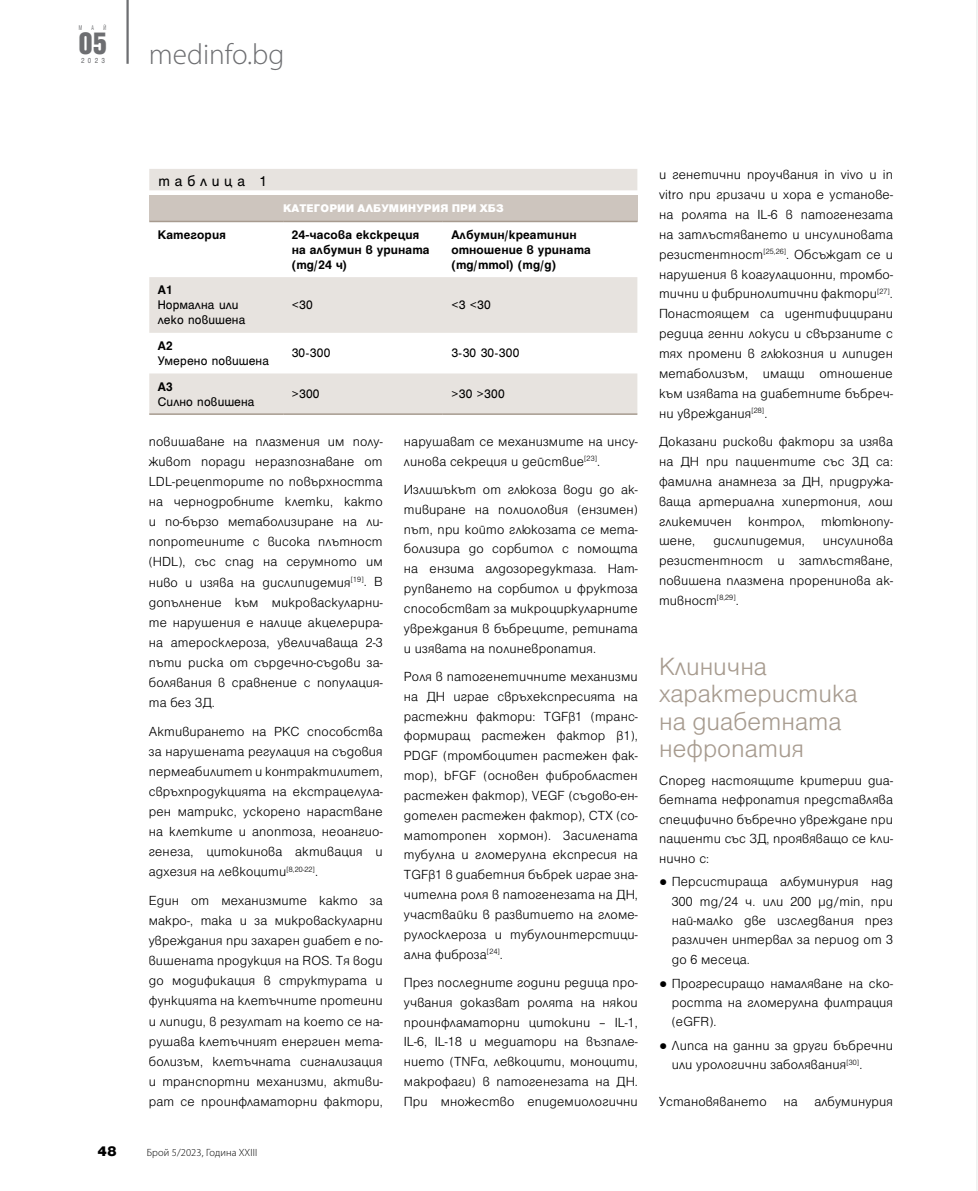
<style>
.page{position:relative;width:978px;height:1191px;background:#fff}
.page>*{position:absolute;margin:0;border:0;box-sizing:border-box;transform-origin:0 0}
.t1{font:300 29.25px "Myriad Pro";color:#6d6e71}
.t2{font:700 27.45px "Iskar";color:#6d6e71}
.t3{font:300 27px/27.3px "Helen Pro";color:#a79b8f}
.t4{font:15.75px "Helen Pro";letter-spacing:.3em;color:#000}
.t5{font:900 15px "Helen Pro";color:#000}
.t6{font:300 14.25px/19.8px "Helen Pro";letter-spacing:.01em;color:#000;text-align:justify}
.t7{font:700 13.5px/15px "Helen Pro";letter-spacing:.01em;color:#000}
.t8{font:13.5px/15px "Helen Pro";letter-spacing:.01em;color:#000}
.t9{font:900 12px "Helen Pro";letter-spacing:.01em;color:#fff}
.t10{font:300 10.5px "Myriad Pro";letter-spacing:.01em;color:#000}
.t11{font:7.95px "Helen Pro";color:#6d6e71;scale:.87 1}
.t12{font:7.5px "Helen Pro";color:#6d6e71;scale:.57 1}
.s1{font-weight:900}
</style>
<div class="page">
<hr style="left:977px;top:0;width:1px;height:1191px;background:#e6e7e8">
<hr style="left:126px;top:0;width:3px;height:64px;background:#6d6e71">
<div style="left:149px;top:195px;width:488px;height:26px;background:#cdc5be"></div>
<svg style="left:149px;top:222px;width:488px;height:1px"></svg>
<svg style="left:149px;top:277px;width:488px;height:136px;fill:#e7e3df"></svg>
<hr style="left:149px;top:221px;width:134px;height:1px;background:#a79b8f">
<hr style="left:283px;top:221px;width:160px;height:1px;background:#a79b8f">
<hr style="left:443px;top:221px;width:194px;height:1px;background:#a79b8f">
<hr style="left:149px;top:413px;width:134px;height:2px;background:#a79b8f">
<hr style="left:283px;top:413px;width:160px;height:2px;background:#a79b8f">
<hr style="left:443px;top:413px;width:194px;height:2px;background:#a79b8f">
<div style="left:149px;top:169px;width:488px;height:21px;background:#e7e3df"></div>
<p class="t12" style="left:79px;top:24px;width:7px">М</p>
<p class="t12" style="left:92px;top:24px;width:27px">А Й</p>
<p class="t11" style="left:81px;top:56px;width:29px">2023</p>
<h2 class="t2" style="left:79px;top:27px;width:30px">05</h2>
<h1 class="t1" style="left:149px;top:36px;width:137px">medinfo.bg</h1>
<p class="t4" style="left:159px;top:172px;width:110px">таблица 1</p>
<p class="t9" style="left:283px;top:202px;width:222px">КАТЕГОРИИ АЛБУМИНУРИЯ ПРИ ХБЗ</p>
<p class="t7" style="left:158px;top:227px;width:70px">Категория</p>
<p class="t7" style="left:292px;top:227px;width:140px">24-часова екскреция на албумин в урината (mg/24 ч)</p>
<p class="t7" style="left:451px;top:227px;width:141px">Албумин/креатинин отношение в урината (mg/mmol) (mg/g)</p>
<p class="t7" style="left:158px;top:282px;width:16px">A1</p>
<p class="t8" style="left:158px;top:297px;width:89px">Нормална или леко повишена</p>
<p class="t8" style="left:292px;top:297px;width:23px">&lt;30</p>
<p class="t8" style="left:451px;top:297px;width:41px">&lt;3 &lt;30</p>
<p class="t7" style="left:158px;top:338px;width:16px">А2</p>
<p class="t8" style="left:158px;top:353px;width:113px">Умерено повишена</p>
<p class="t8" style="left:292px;top:345px;width:40px">30-300</p>
<p class="t8" style="left:451px;top:345px;width:70px">3-30 30-300</p>
<p class="t7" style="left:158px;top:379px;width:16px">А3</p>
<p class="t8" style="left:158px;top:394px;width:98px">Силно повишена</p>
<p class="t8" style="left:292px;top:386px;width:30px">&gt;300</p>
<p class="t8" style="left:451px;top:386px;width:55px">&gt;30 &gt;300</p>
<p class="t6" style="left:149px;top:431px;width:235px">повишаване на плазмения им полу&shy;живот поради неразпознаване от LDL-рецепторите по повърхността на чернодробните клетки, както и по-бързо метаболизиране на ли&shy;попротеините с висока плътност (HDL), със спад на серумното им ниво и изява на дислипидемия<sup>[19]</sup>. В допълнение към микроваскуларни&shy;те нарушения е налице акцелерира&shy;на атеросклероза, увеличаваща 2-3 пъти риска от сърдечно-съдови за&shy;болявания в сравнение с популация&shy;та без ЗД.</p>
<p class="t6" style="left:149px;top:721px;width:235px">Активирането на РКС способства за нарушената регулация на съдовия пермеабилитет и контрактилитет, свръхпродукцията на екстрацелула&shy;рен матрикс, ускорено нарастване на клетките и апоптоза, неоангио&shy;генеза, цитокинова активация и адхезия на левкоцити<sup>[8,20-22]</sup>.</p>
<p class="t6" style="left:149px;top:890px;width:235px">Един от механизмите както за макро-, така и за микроваскуларни увреждания при захарен диабет е по&shy;вишената продукция на ROS. Тя води до модификация в структурата и функцията на клетъчните протеини и липиди, в резултат на което се на&shy;рушава клетъчният енергиен мета&shy;болизъм, клетъчната сигнализация и транспортни механизми, активи&shy;рат се проинфламаторни фактори,</p>
<p class="t5" style="left:98px;top:1142px;width:21px">48</p>
<p class="t10" style="left:147px;top:1145px;width:112px">Брой 5/2023, Година XXIII</p>
<p class="t6" style="left:404px;top:431px;width:235px">нарушават се механизмите на инсу&shy;линова секреция и действие<sup>[23]</sup>.</p>
<p class="t6" style="left:404px;top:479px;width:235px">Излишъкът от глюкоза води до ак&shy;тивиране на полиоловия (ензимен) път, при който глюкозата се мета&shy;болизира до сорбитол с помощта на ензима алдозоредуктаза. Нат&shy;рупването на сорбитол и фруктоза способстват за микроциркуларните увреждания в бъбреците, ретината и изявата на полиневропатия.</p>
<p class="t6" style="left:404px;top:666px;width:235px">Роля в патогенетичните механизми на ДН играе свръхекспресията на растежни фактори: TGFβ1 (транс&shy;формиращ растежен фактор β1), PDGF (тромбоцитен растежен фак&shy;тор), bFGF (основен фибробластен растежен фактор), VEGF (съдово-ен&shy;дотелен растежен фактор), СТХ (со&shy;матотропен хормон). Засилената тубулна и гломерулна експресия на TGFβ1 в диабетния бъбрек играе зна&shy;чителна роля в патогенезата на ДН, участвайки в развитието на гломе&shy;рулосклероза и тубулоинтерстици&shy;ална фиброза<sup>[24]</sup>.</p>
<p class="t6" style="left:404px;top:972px;width:235px">През последните години редица про&shy;учвания доказват ролята на някои проинфламаторни цитокини – IL-1, IL-6, IL-18 и медиатори на възпале&shy;нието (TNFα, левкоцити, моноцити, макрофаги) в патогенезата на ДН.<br>При множество епидемиологични</p>
<p class="t6" style="left:659px;top:165px;width:235px">и генетични проучвания in vivo и in vitro при гризачи и хора е установе&shy;на ролята на IL-6 в патогенезата на затлъстяването и инсулиновата резистентност<sup>[25,26]</sup>. Обсъждат се и нарушения в коагулационни, тромбо&shy;тични и фибринолитични фактори<sup>[27]</sup>.<br>Понастоящем са идентифицирани редица генни локуси и свързаните с тях промени в глюкозния и липиден метаболизъм, имащи отношение към изявата на диабетните бъбреч&shy;ни увреждания<sup>[28]</sup>.</p>
<p class="t6" style="left:659px;top:431px;width:235px">Доказани рискови фактори за изява на ДН при пациентите със ЗД са: фамилна анамнеза за ДН, придружа&shy;ваща артериална хипертония, лош гликемичен контрол, тютюнопу&shy;шене,</p>
<p class="t6" style="left:659px;top:531px;width:235px;text-indent:164px">инсулинова резистентност и затлъстяване, повишена плазмена проренинова ак&shy;тивност<sup>[8,29]</sup>.</p>
<p class="t6" style="left:713px;top:531px;width:93px">дислипидемия,</p>
<h3 class="t3" style="left:659px;top:653px;width:200px">Клинична характеристика на диабетната нефропатия</h3>
<p class="t6" style="left:659px;top:770px;width:235px;line-height:19.4px">Според настоящите критерии диа&shy;бетната нефропатия представлява специфично бъбречно увреждане при пациенти със ЗД, проявяващо се кли&shy;нично с:</p>
<p class="t6" style="left:672px;top:872px;width:223px;line-height:19.4px;text-indent:-13px"><span class="s1">•</span> Персистираща албуминурия над 300 mg/24 ч. или 200 µg/min, при най-малко две изследвания през различен интервал за период от 3 до 6 месеца.</p>
<p class="t6" style="left:672px;top:973px;width:223px;line-height:19.4px;text-indent:-13px"><span class="s1">•</span> Прогресиращо намаляване на ско&shy;ростта на гломерулна филтрация (eGFR).</p>
<p class="t6" style="left:672px;top:1036px;width:223px;line-height:19.4px;text-indent:-13px"><span class="s1">•</span> Липса на данни за други бъбречни или урологични заболявания<sup>[30]</sup>.</p>
<p class="t6" style="left:659px;top:1091px;width:235px">Установяването на албуминурия</p>
</div>
